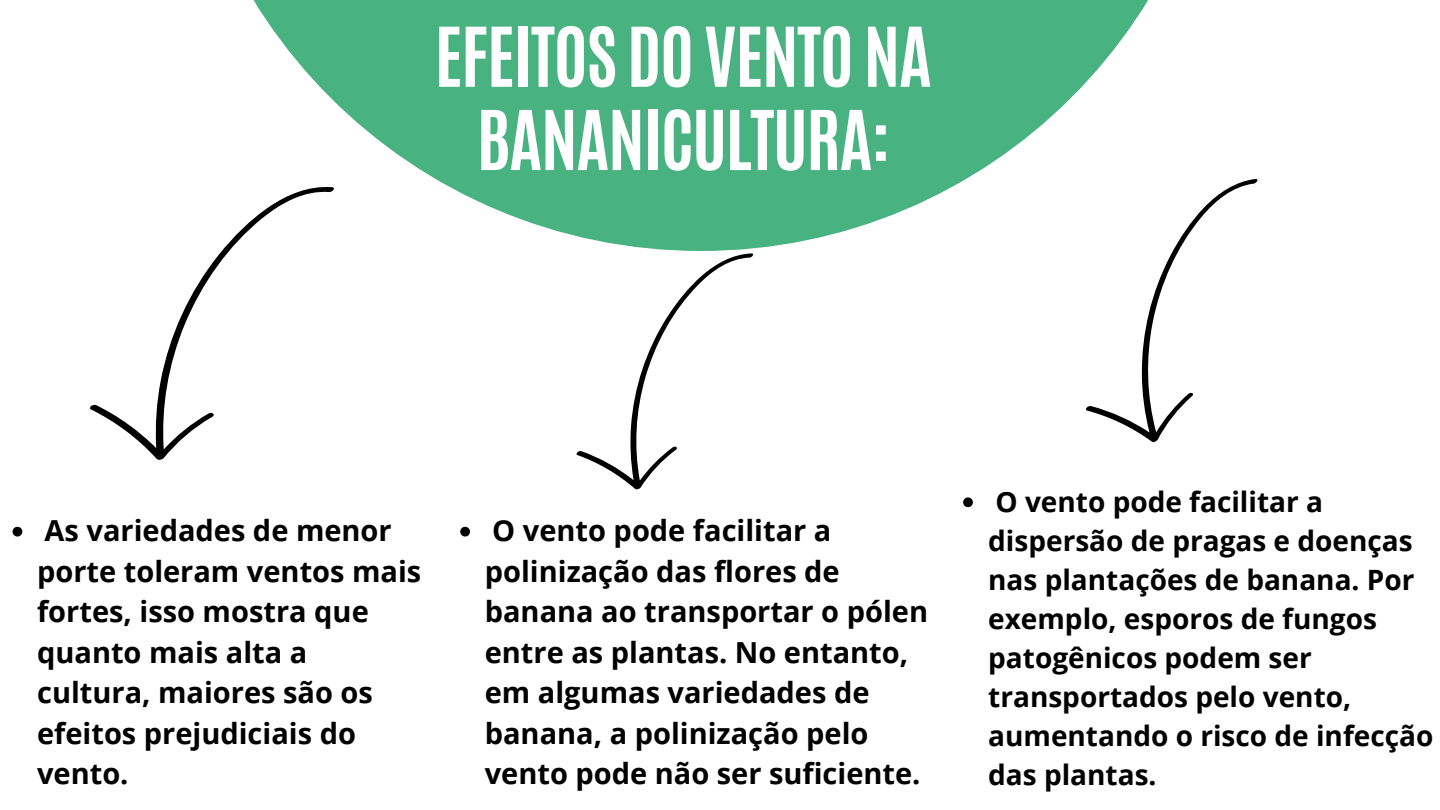
<style>
.page{position:relative;width:1440px;height:810px;background:#fff}
.page>*{position:absolute;margin:0;border:0;box-sizing:border-box;transform-origin:0 0}
.t1{font:700 70px/83.2px "Antonio";letter-spacing:-.02em;color:#fff;text-align:center}
.t2{font:700 29px/40.5px "Open Sans";color:#000}
.t3{font:700 28px/39px "Open Sans";color:#000}
</style>
<div class="page">
<svg style="left:253px;top:0;width:895px;height:242px;fill:#48b281"></svg>
<svg style="left:90px;top:159px;width:297px;height:301px"></svg>
<svg style="left:566px;top:233px;width:235px;height:257px"></svg>
<svg style="left:1074px;top:159px;width:184px;height:283px"></svg>
<svg style="left:13px;top:527px;width:9px;height:10px"></svg>
<svg style="left:460px;top:527px;width:10px;height:10px"></svg>
<svg style="left:963px;top:497px;width:10px;height:10px"></svg>
<h1 class="t1" style="left:435px;top:16px;width:499px">EFEITOS DO VENTO NA<br>BANANICULTURA:</h1>
<p class="t2" style="left:37px;top:510px;width:386px">As variedades de menor porte toleram ventos mais fortes, isso mostra que quanto mais alta a cultura, maiores são os efeitos prejudiciais do vento.</p>
<p class="t2" style="left:485px;top:510px;width:445px">O vento pode facilitar a polinização das flores de banana ao transportar o pólen entre as plantas. No entanto, em algumas variedades de banana, a polinização pelo vento pode não ser suficiente.</p>
<p class="t3" style="left:988px;top:481px;width:447px">O vento pode facilitar a dispersão de pragas e doenças nas plantações de banana. Por exemplo, esporos de fungos patogênicos podem ser transportados pelo vento, aumentando o risco de infecção das plantas.</p>
</div>
